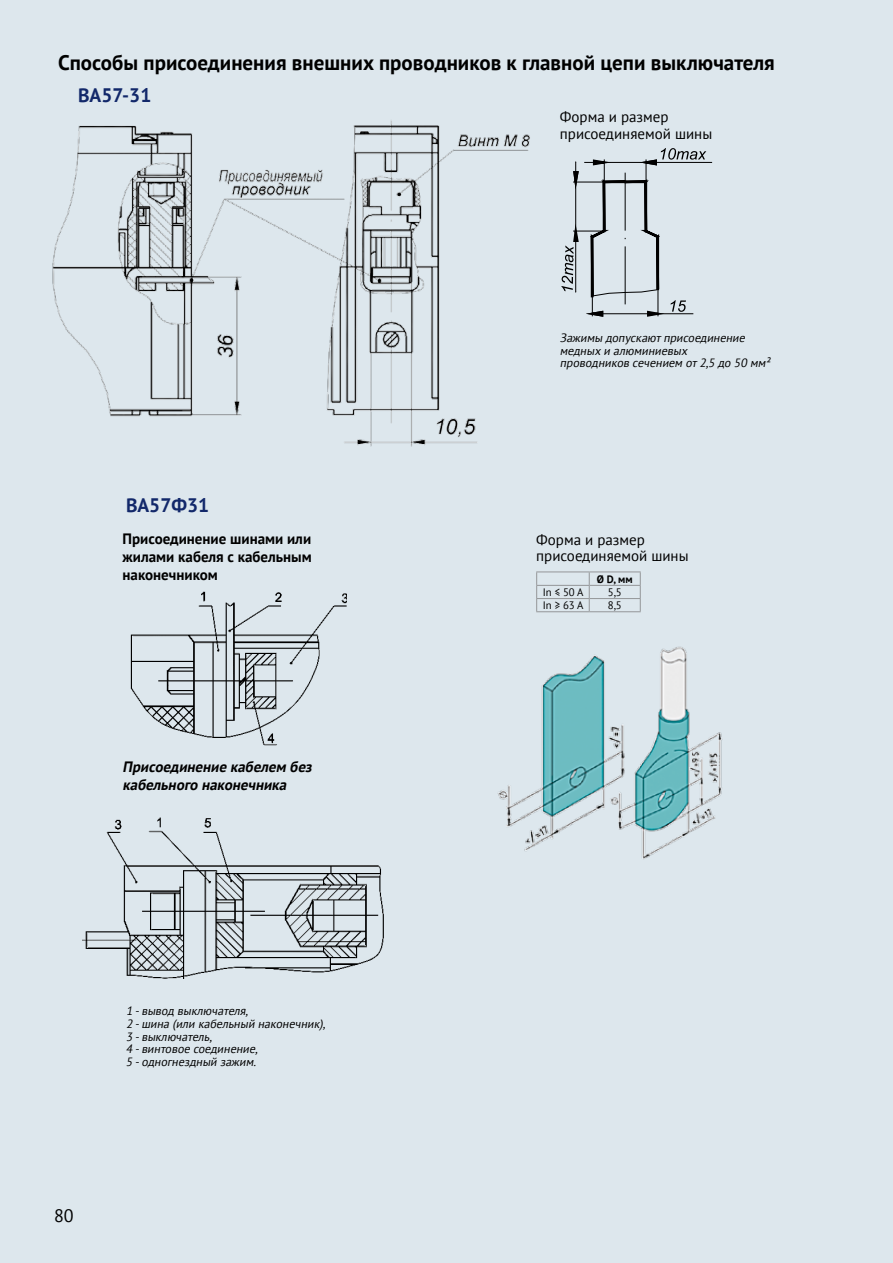
<style>
.page{position:relative;width:893px;height:1263px;background:#dde7ed}
.page>*{position:absolute;margin:0;border:0;box-sizing:border-box;transform-origin:0 0}
.t1{font:700 21px "PT Sans";color:#000}
.t2{font:700 19.5px "PT Sans";color:#12286a}
.t3{font:18px "PT Sans";color:#000}
.t4{font:15px/16.5px "PT Sans";color:#000}
.t5{font:700 15px/18px "PT Sans";color:#000;text-align:justify}
.t6{font:italic 700 15px/18px "PT Sans";color:#000}
.t7{font:italic 12px/12.8px "PT Sans";color:#000}
.t8{font:10.8px "PT Sans";color:#000}
.t9{font:700 10.8px "PT Sans";color:#000}
</style>
<div class="page">
<img style="left:52px;top:120px;width:478px;height:327px">
<img style="left:130px;top:591px;width:216px;height:155px">
<img style="left:82px;top:817px;width:302px;height:162px">
<hr style="left:536px;top:585px;width:53px;height:1px;background:#949698">
<hr style="left:589px;top:585px;width:52px;height:1px;background:#949698">
<hr style="left:536px;top:598px;width:53px;height:1px;background:#949698">
<hr style="left:589px;top:598px;width:52px;height:1px;background:#949698">
<svg style="left:589px;top:572px;width:1px;height:39px"></svg>
<hr style="left:536px;top:571px;width:53px;height:1px;background:#949698">
<hr style="left:589px;top:571px;width:52px;height:1px;background:#949698">
<svg style="left:536px;top:572px;width:1px;height:39px"></svg>
<svg style="left:640px;top:572px;width:1px;height:39px"></svg>
<hr style="left:536px;top:611px;width:53px;height:1px;background:#949698">
<hr style="left:589px;top:611px;width:52px;height:1px;background:#949698">
<img style="left:497px;top:646px;width:226px;height:214px">
<svg style="left:561px;top:148px;width:151px;height:169px"></svg>
<h1 class="t1" style="left:58px;top:49px;width:718px">Способы присоединения внешних проводников к главной цепи выключателя</h1>
<h2 class="t2" style="left:78px;top:83px;width:75px">ВА57-31</h2>
<h2 class="t2" style="left:126px;top:492px;width:85px">ВА57Ф31</h2>
<p class="t5" style="left:123px;top:529px;width:191px">Присоединение шинами или жилами кабеля с кабельным наконечником</p>
<p class="t6" style="left:123px;top:757px;width:194px">Присоединение кабелем без кабельного наконечника</p>
<p class="t7" style="left:126px;top:1004px;width:203px">1 -вывод выключателя,<br>2 -шина (или кабельный наконечник),<br>3 -выключатель,<br>4 -винтовое соединение,<br>5 -одногнездный зажим.</p>
<h3 class="t3" style="left:54px;top:1204px;width:21px">80</h3>
<p class="t4" style="left:560px;top:108px;width:154px">Форма и размер присоединяемой шины</p>
<p class="t7" style="left:560px;top:331px;width:215px">Зажимы допускаютприсоединение медных и алюминиевых<br>проводников сечением от2,5 до 50 мм²</p>
<p class="t4" style="left:536px;top:531px;width:154px">Форма и размер присоединяемой шины</p>
<p class="t9" style="left:597px;top:572px;width:37px">Ø D, мм</p>
<p class="t8" style="left:543px;top:585px;width:42px">In ≤ 50 A</p>
<p class="t8" style="left:608px;top:585px;width:15px">5,5</p>
<p class="t8" style="left:543px;top:598px;width:42px">In ≥ 63 A</p>
<p class="t8" style="left:608px;top:598px;width:15px">8,5</p>
</div>
